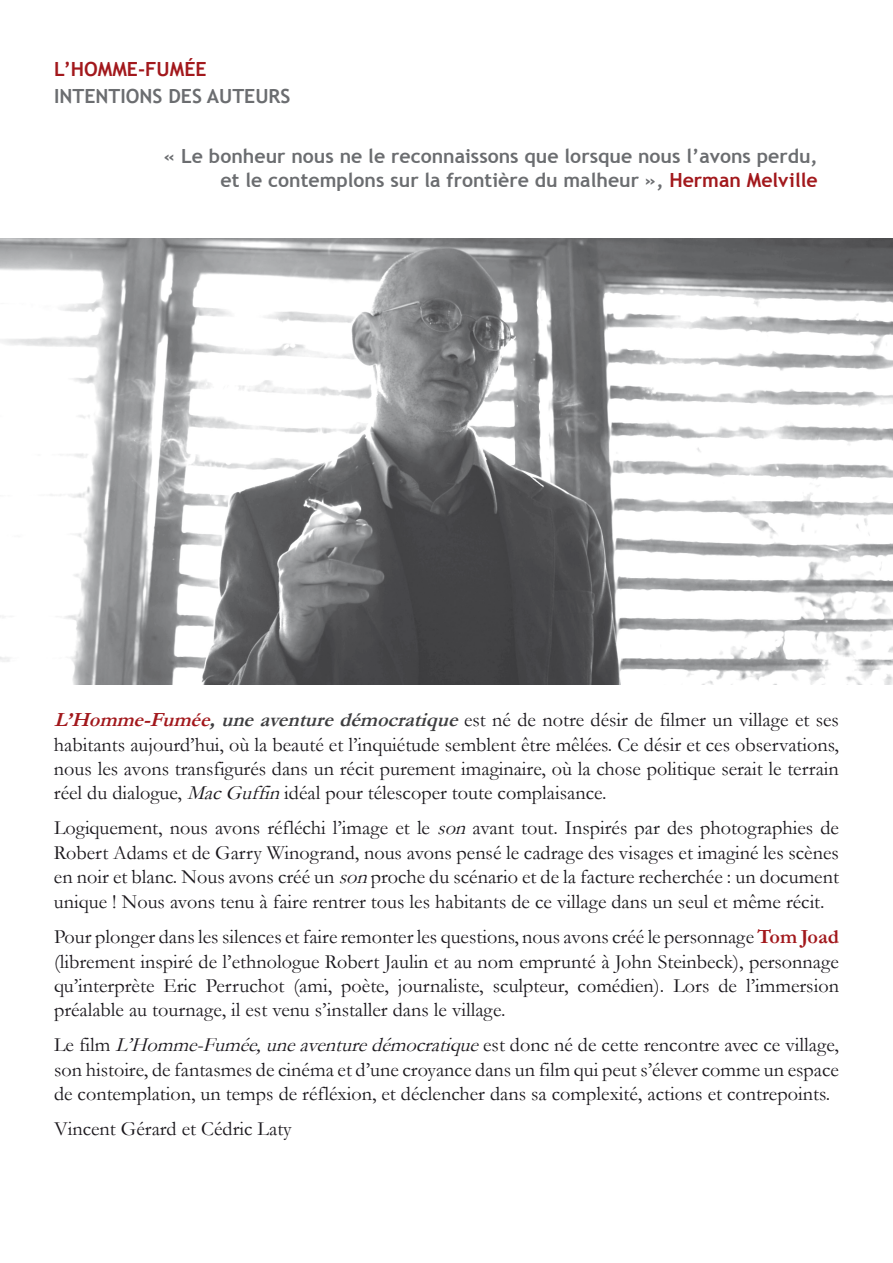
<style>
.page{position:relative;width:893px;height:1263px;background:#fff}
.page>*{position:absolute;margin:0;border:0;box-sizing:border-box;transform-origin:0 0}
.t1{font:20.25px/24.3px "Garamond";color:#1a171c;text-align:justify}
.t2{font:700 19.5px/24px "Trebuchet MS";color:#6b6d70;text-align:right}
.t3{font:700 19.5px "Trebuchet MS";color:#a2181c}
.s1{color:#a2181c}
.s2{font-weight:700;font-style:italic;color:#a2181c}
.s3{font-weight:700;font-style:italic;color:#3e3e40}
.s4{font-style:italic}
.s5{font-weight:700;color:#a2181c}
</style>
<div class="page">
<img style="left:0;top:238px;width:893px;height:447px">
<p class="t3" style="left:54px;top:57px;width:154px">l’Homme-Fumée</p>
<p class="t2" style="left:54px;top:84px;width:238px">intentions des auteurs</p>
<p class="t2" style="left:164px;top:144px;width:655px">« Le bonheur nous ne le reconnaissons que lorsque nous l’avons perdu, et le contemplons sur la frontière du malheur », <span class="s1">Herman Melville</span></p>
<p class="t1" style="left:54px;top:708px;width:786px"><span class="s2">L’Homme-Fumée</span><span class="s3">,uneaventuredémocratique</span>e s t n é d e n o t r e d é s i r d e fi l m e r u n v i l l a g e e t s e s habitants aujourd’hui, où la beauté et l’inquiétude semblent être mêlées. Ce désir et ces observations, nous les avons transfigurés dans un récit purement imaginaire, où la chose politique serait le terrain réel du dialogue, <span class="s4">MacGuffin</span>idéal pour télescoper toute complaisance.</p>
<p class="t1" style="left:54px;top:815px;width:786px">Logiquement, nous avons réfléchi l’image et le <span class="s4">son</span>avant tout. Inspirés par des photographies de Robert Adams et de Garry Winogrand, nous avons pensé le cadrage des visages et imaginé les scènes en noir et blanc. Nous avons créé un <span class="s4">son</span>proche du scénario et de la facture recherchée : un document unique ! Nous avons tenu à faire rentrer tous les habitants de ce village dans un seul et même récit.</p>
<p class="t1" style="left:54px;top:925px;width:786px">Pour plonger dans les silences et faire remonter les questions, nous avons créé le personnage <span class="s5">Tom Joad </span>(librement inspiré de l’ethnologue Robert Jaulin et au nom emprunté à John Steinbeck), personnage qu’interprète Eric Perruchot (ami, poète, journaliste, sculpteur, comédien). Lors de l’immersion préalable au tournage, il est venu s’installer dans le village.</p>
<p class="t1" style="left:54px;top:1033px;width:786px">Le film <span class="s4">L’Homme-Fumée,uneaventuredémocratique</span>est donc né de cette rencontre avec ce village, son histoire, de fantasmes de cinéma et d’une croyance dans un film qui peut s’élever comme un espace de contemplation, un temps de réfléxion, et déclencher dans sa complexité, actions et contrepoints.</p>
<p class="t1" style="left:54px;top:1116px;width:239px">Vincent Gérard et Cédric Laty</p>
</div>
